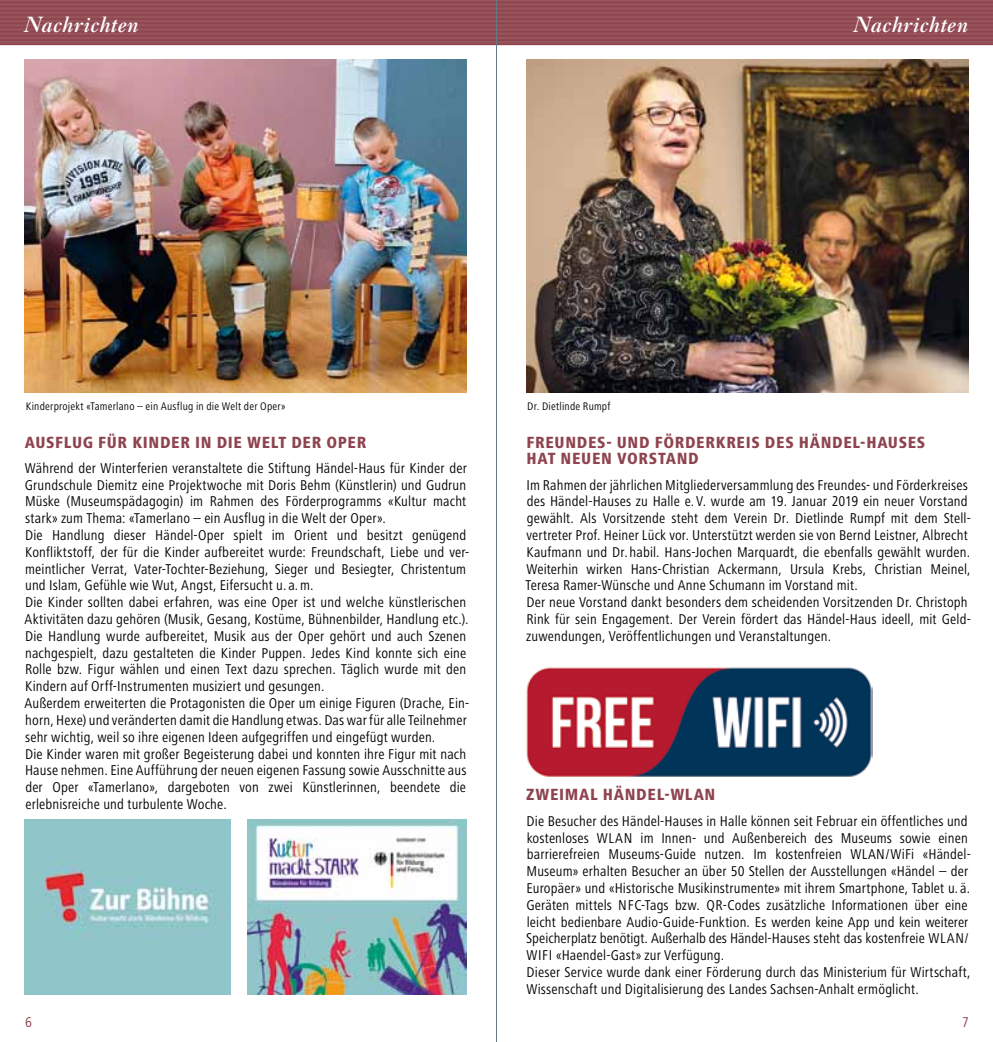
<style>
.page{position:relative;width:993px;height:1042px;background:#fff}
.page>*{position:absolute;margin:0;border:0;box-sizing:border-box;transform-origin:0 0}
.t1{font:italic 21px "Caslon Three";letter-spacing:-.005em;color:#fff}
.t2{font:800 condensed 16.8px/16.8px "Frutiger Next LT";letter-spacing:.04em;color:#8e444e}
.t3{font:condensed 14.7px/16.8px "Frutiger Next LT";letter-spacing:.01em;color:#000}
.t4{font:condensed 14.7px "Frutiger Next LT";color:#8e444e}
.t5{font:condensed 11.38px "Frutiger Next LT";letter-spacing:.02em;color:#000}
</style>
<div class="page">
<div style="left:496px;top:0;width:496px;height:44px;background:#97545b"></div>
<hr style="left:496px;top:43px;width:496px;height:2px;background:#8e444e">
<hr style="left:496px;top:39px;width:496px;height:2px;background:#8e444e">
<hr style="left:496px;top:35px;width:496px;height:2px;background:#8e444e">
<hr style="left:496px;top:31px;width:496px;height:2px;background:#8e444e">
<hr style="left:496px;top:27px;width:496px;height:1px;background:#8e444e">
<hr style="left:496px;top:22px;width:496px;height:2px;background:#8e444e">
<hr style="left:496px;top:18px;width:496px;height:2px;background:#8e444e">
<hr style="left:496px;top:14px;width:496px;height:2px;background:#8e444e">
<hr style="left:496px;top:10px;width:496px;height:2px;background:#8e444e">
<hr style="left:496px;top:6px;width:496px;height:1px;background:#8e444e">
<hr style="left:496px;top:1px;width:496px;height:2px;background:#8e444e">
<div style="left:0;top:0;width:496px;height:44px;background:#97545b"></div>
<hr style="left:0;top:43px;width:496px;height:2px;background:#8e444e">
<hr style="left:0;top:39px;width:496px;height:2px;background:#8e444e">
<hr style="left:0;top:35px;width:496px;height:2px;background:#8e444e">
<hr style="left:0;top:31px;width:496px;height:2px;background:#8e444e">
<hr style="left:0;top:27px;width:496px;height:1px;background:#8e444e">
<hr style="left:0;top:22px;width:496px;height:2px;background:#8e444e">
<hr style="left:0;top:18px;width:496px;height:2px;background:#8e444e">
<hr style="left:0;top:14px;width:496px;height:2px;background:#8e444e">
<hr style="left:0;top:10px;width:496px;height:2px;background:#8e444e">
<hr style="left:0;top:6px;width:496px;height:1px;background:#8e444e">
<hr style="left:0;top:1px;width:496px;height:2px;background:#8e444e">
<img style="left:25px;top:59px;width:441px;height:334px">
<img style="left:526px;top:59px;width:441px;height:334px">
<img style="left:526px;top:667px;width:346px;height:110px">
<img style="left:25px;top:819px;width:205px;height:175px">
<img style="left:247px;top:819px;width:219px;height:175px">
<hr style="left:496px;top:0;width:1px;height:1042px;background:#657886">
<h1 class="t1" style="left:23px;top:12px;width:117px">Nachrichten</h1>
<p class="t5" style="left:26px;top:400px;width:261px">Kinderprojekt «Tamerlano – ein Ausflug in die Welt der Oper»</p>
<p class="t5" style="left:527px;top:400px;width:85px">Dr. Dietlinde Rumpf</p>
<h1 class="t1" style="left:852px;top:12px;width:117px">Nachrichten</h1>
<p class="t2" style="left:25px;top:433px;width:343px">AUSFLUG FÜR KINDER IN DIE WELT DER OPER</p>
<p class="t3" style="left:25px;top:459px;width:446px">Während der Winterferien veranstaltete die Stiftung Händel-Haus für Kinder der Grundschule Diemitz eine Projektwoche mit Doris Behm (Künstlerin) und Gudrun Müske (Museumspädagogin) im Rahmen des Förderprogramms «Kultur macht stark» zum Thema: «Tamerlano – ein Ausflug in die Welt der Oper».<br>Die Handlung dieser Händel-Oper spielt im Orient und besitzt genügend Konfliktstoff, der für die Kinder aufbereitet wurde: Freundschaft, Liebe und ver&shy;meintlicher Verrat, Vater-Tochter-Beziehung, Sieger und Besiegter, Christentum und Islam, Gefühle wie Wut, Angst, Eifersucht u. a.m.<br>Die Kinder sollten dabei erfahren, was eine Oper ist und welche künstlerischen Aktivitäten dazu gehören (Musik, Gesang, Kostüme, Bühnenbilder, Handlung etc.).<br>Die Handlung wurde aufbereitet, Musik aus der Oper gehört und auch Szenen nachgespielt, dazu gestalteten die Kinder Puppen. Jedes Kind konnte sich eine Rolle bzw. Figur wählen und einen Text dazu sprechen. Täglich wurde mit den Kindern auf Orff-Instrumenten musiziert und gesungen.<br>Außerdem erweiterten die Protagonisten die Oper um einige Figuren (Drache, Ein&shy;horn, Hexe) und veränderten damit die Handlung etwas. Das war für alle Teilnehmer sehr wichtig, weil so ihre eigenen Ideen aufgegriffen und eingefügt wurden.<br>Die Kinder waren mit großer Begeisterung dabei und konnten ihre Figur mit nach Hause nehmen. Eine Aufführung der neuen eigenen Fassung sowie Ausschnitte aus der Oper «Tamerlano», dargeboten von zwei Künstlerinnen, beendete die erlebnisreiche und turbulente Woche.</p>
<p class="t4" style="left:25px;top:1014px;width:8px">6</p>
<p class="t2" style="left:526px;top:433px;width:400px">FREUNDES- UND FÖRDERKREIS DES HÄNDEL-HAUSES<br>HAT NEUEN VORSTAND</p>
<p class="t3" style="left:525px;top:476px;width:447px">Im Rahmen der jährlichen Mitgliederversammlung des Freundes- und Förderkreises des Händel-Hauses zu Halle e. V. wurde am 19. Januar 2019 ein neuer Vorstand gewählt. Als Vorsitzende steht dem Verein Dr. Dietlinde Rumpf mit dem Stell&shy;vertreter Prof. Heiner Lück vor. Unterstützt werden sie von Bernd Leistner, Albrecht Kaufmann und Dr. habil. Hans-Jochen Marquardt, die ebenfalls gewählt wurden.<br>Weiterhin wirken Hans-Christian Ackermann, Ursula Krebs, Christian Meinel, Teresa Ramer-Wünsche und Anne Schumann im Vorstand mit.<br>Der neue Vorstand dankt besonders dem scheidenden Vorsitzenden Dr. Christoph Rink für sein Engagement. Der Verein fördert das Händel-Haus ideell, mit Geld&shy;zuwendungen, Veröffentlichungen und Veranstaltungen.</p>
<p class="t2" style="left:526px;top:786px;width:169px">ZWEIMAL HÄNDEL-WLAN</p>
<p class="t3" style="left:526px;top:812px;width:446px">Die Besucher des Händel-Hauses in Halle können seit Februar ein öffentliches und kostenloses WLAN im Innen- und Außenbereich des Museums sowie einen barrierefreien Museums-Guide nutzen. Im kostenfreien WLAN/WiFi «Händel-Museum» erhalten Besucher an über 50 Stellen der Ausstellungen «Händel – der Europäer» und «Historische Musikinstrumente» mit ihrem Smartphone, Tablet u. ä.<br>Geräten mittels NFC-Tags bzw. QR-Codes zusätzliche Informationen über eine leicht bedienbare Audio-Guide-Funktion. Es werden keine App und kein weiterer Speicherplatz benötigt. Außerhalb des Händel-Hauses steht das kostenfreie WLAN/ WIFI «Haendel-Gast» zur Verfügung.<br>Dieser Service wurde dank einer Förderung durch das Ministerium für Wirtschaft, Wissenschaft und Digitalisierung des Landes Sachsen-Anhalt ermöglicht.</p>
<p class="t4" style="left:961px;top:1014px;width:8px">7</p>
</div>
